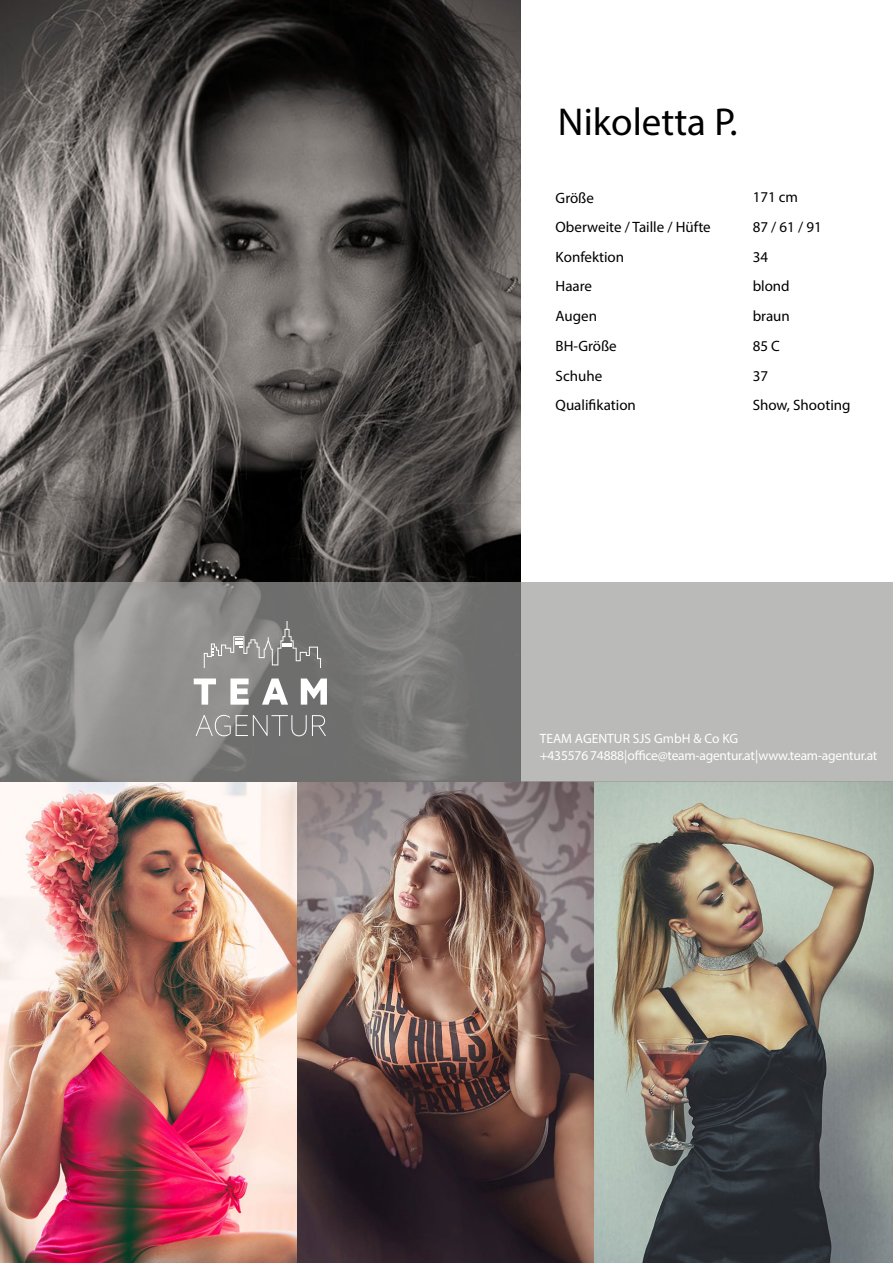
<style>
.page{position:relative;width:893px;height:1263px;background:#fff}
.page>*{position:absolute;margin:0;border:0;box-sizing:border-box;transform-origin:0 0}
.Name{font:39px "Myriad Pro";color:#000}
.Kategorien{font:15px "Myriad Pro";color:#000}
.Text{font:15px "Myriad Pro";color:#000}
.t1{font:13.5px/16.5px "Myriad Pro";letter-spacing:-.015em;color:#fff}
</style>
<div class="page">
<img style="left:0;top:782px;width:893px;height:481px">
<img style="left:0;top:0;width:521px;height:582px">
<svg style="left:0;top:582px;width:893px;height:200px;background:#9a9998"></svg>
<svg style="left:194px;top:678px;width:22px;height:27px"></svg>
<svg style="left:230px;top:678px;width:19px;height:27px"></svg>
<svg style="left:262px;top:678px;width:26px;height:27px"></svg>
<svg style="left:301px;top:678px;width:26px;height:27px"></svg>
<svg style="left:196px;top:715px;width:130px;height:21px;background:#8a8a89"></svg>
<svg style="left:204px;top:621px;width:117px;height:47px;background:#8d8c8b"></svg>
<p class="Name" style="left:558px;top:98px;width:181px">Nikoletta P.</p>
<p class="Kategorien" style="left:556px;top:189px;width:40px">Größe</p>
<p class="Text" style="left:753px;top:188px;width:47px">171 cm</p>
<p class="Kategorien" style="left:556px;top:218px;width:157px">Oberweite / Taille / Hüfte</p>
<p class="Text" style="left:753px;top:218px;width:71px">87 / 61 / 91</p>
<p class="Kategorien" style="left:556px;top:247px;width:70px">Konfektion</p>
<p class="Text" style="left:753px;top:247px;width:17px">34</p>
<p class="Kategorien" style="left:556px;top:277px;width:38px">Haare</p>
<p class="Text" style="left:753px;top:277px;width:39px">blond</p>
<p class="Kategorien" style="left:556px;top:307px;width:43px">Augen</p>
<p class="Text" style="left:753px;top:307px;width:39px">braun</p>
<p class="Kategorien" style="left:556px;top:337px;width:63px">BH-Größe</p>
<p class="Text" style="left:753px;top:337px;width:29px">85 C</p>
<p class="Kategorien" style="left:556px;top:366px;width:48px">Schuhe</p>
<p class="Text" style="left:753px;top:366px;width:17px">37</p>
<p class="Kategorien" style="left:556px;top:396px;width:82px">Qualifikation</p>
<p class="Text" style="left:753px;top:396px;width:99px">Show, Shooting</p>
<p class="t1" style="left:540px;top:730px;width:339px">TEAM AGENTUR SJS GmbH &amp; Co KG<br>+43 5576 74 888 | office@team-agentur.at | www.team-agentur.at</p>
</div>
